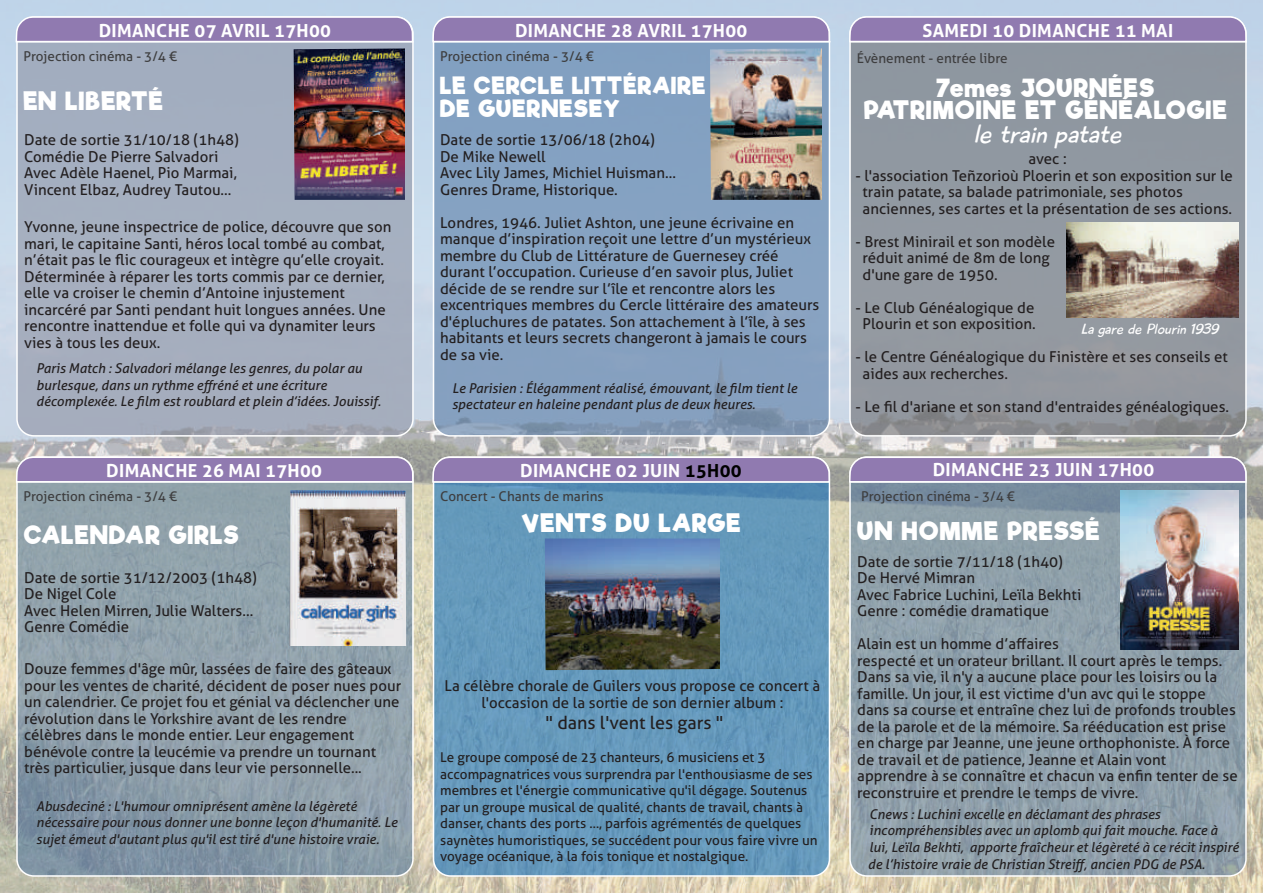
<style>
.page{position:relative;width:1263px;height:893px;background:#fff}
.page>*{position:absolute;margin:0;border:0;box-sizing:border-box;transform-origin:0 0}
.t1{font:italic 27px "Playtime With Hot Toddies";color:#fff}
.t2{font:700 24px/22.5px "Riffic Free";letter-spacing:.06em;color:#fff;text-align:center}
.t3{font:700 22.5px/22.5px "Riffic Free";letter-spacing:.06em;color:#fff}
.t4{font:700 18px "Aller";letter-spacing:.02em;color:#fff}
.t5{font:18px "Aller";letter-spacing:-.005em;color:#231f20}
.t6{font:15px/16.5px "Aller";color:#231f20}
.t7{font:italic 15px "Playtime With Hot Toddies";color:#fff}
.t8{font:italic 13.5px/16.5px "Aller";color:#231f20}
.t9{font:13.5px/16.5px "Aller";color:#231f20}
.t10{font:13.5px "Aller";color:#3e3e3f}
.s1{color:#000}
</style>
<div class="page">
<img style="left:0;top:0;width:1263px;height:893px">
<div style="left:433px;top:17px;width:396px;height:419px;background:#85a1c1;border-radius:17px"></div>
<div style="left:433px;top:16px;width:397px;height:421px;border:2px solid #fff;border-radius:17px"></div>
<div style="left:850px;top:457px;width:396px;height:419px;background:#557aa4;border-radius:17px;opacity:.55"></div>
<div style="left:849px;top:456px;width:398px;height:421px;border:2px solid #fff;border-radius:17px"></div>
<div style="left:850px;top:17px;width:396px;height:419px;background:#9198a0;border-radius:17px"></div>
<div style="left:849px;top:16px;width:398px;height:421px;border:2px solid #fff;border-radius:17px"></div>
<svg style="left:848px;top:16px;width:399px;height:27px;background:#9c89b8"></svg>
<svg style="left:848px;top:456px;width:399px;height:27px;background:#9985b5"></svg>
<div style="left:433px;top:457px;width:396px;height:419px;background:#6599bb;border-radius:17px"></div>
<div style="left:433px;top:456px;width:397px;height:421px;border:2px solid #fff;border-radius:17px"></div>
<div style="left:17px;top:457px;width:396px;height:419px;background:#5278a2;border-radius:17px;opacity:.55"></div>
<div style="left:16px;top:456px;width:398px;height:421px;border:2px solid #fff;border-radius:17px"></div>
<svg style="left:431px;top:16px;width:400px;height:27px;background:#9c8ab9"></svg>
<div style="left:17px;top:17px;width:396px;height:419px;background:#a5aebf;border-radius:17px"></div>
<div style="left:16px;top:16px;width:398px;height:421px;border:2px solid #fff;border-radius:17px"></div>
<svg style="left:15px;top:456px;width:399px;height:27px;background:#9c89b8"></svg>
<svg style="left:431px;top:456px;width:400px;height:27px;background:#9f8dba"></svg>
<svg style="left:15px;top:16px;width:399px;height:27px;background:#9c8ab9"></svg>
<img style="left:1121px;top:490px;width:117px;height:159px">
<hr style="left:16px;top:41px;width:397px;height:1px;background:#fff">
<hr style="left:433px;top:41px;width:397px;height:1px;background:#fff">
<hr style="left:850px;top:41px;width:397px;height:1px;background:#fff">
<hr style="left:16px;top:481px;width:397px;height:1px;background:#fff">
<hr style="left:850px;top:481px;width:396px;height:2px;background:#fff">
<img style="left:289px;top:490px;width:117px;height:156px">
<img style="left:545px;top:538px;width:175px;height:132px">
<img style="left:294px;top:48px;width:111px;height:152px">
<img style="left:710px;top:49px;width:111px;height:151px">
<img style="left:1066px;top:223px;width:172px;height:95px">
<p class="t4" style="left:99px;top:20px;width:234px">DIMANCHE 07 AVRIL 17H00</p>
<p class="t10" style="left:23px;top:48px;width:155px">Projection cinéma - 3/4 €</p>
<h2 class="t2" style="left:23px;top:90px;width:141px">EN LIBERTÉ</h2>
<p class="t6" style="left:24px;top:132px;width:216px">Date de sortie 31/10/18 (1h48)<br>Comédie De Pierre Salvadori<br>Avec Adèle Haenel, Pio Marmai,<br>Vincent Elbaz, Audrey Tautou...</p>
<p class="t6" style="left:24px;top:219px;width:369px">Yvonne, jeune inspectrice de police, découvre que son mari, le capitaine Santi, héros local tombé au combat, n’était pas le flic courageux et intègre qu’elle croyait.<br>Déterminée à réparer les torts commis par ce dernier, elle va croiser le chemin d’Antoine injustement incarcéré par Santi pendant huit longues années. Une rencontre inattendue et folle qui va dynamiter leurs vies à tous les deux.</p>
<p class="t8" style="left:36px;top:360px;width:346px">Paris Match : Salvadori mélange les genres, du polar au burlesque, dans un rythme effréné et une écriture décomplexée. Le film est roublard et plein d’idées. Jouissif.</p>
<p class="t4" style="left:106px;top:460px;width:217px">DIMANCHE 26 MAI 17H00</p>
<p class="t10" style="left:23px;top:488px;width:155px">Projection cinéma - 3/4 €</p>
<h2 class="t2" style="left:24px;top:524px;width:216px">CALENDAR GIRLS</h2>
<p class="t6" style="left:24px;top:569px;width:234px">Date de sortie 31/12/2003 (1h48)<br>De Nigel Cole<br>Avec Helen Mirren, Julie Walters...<br>Genre Comédie</p>
<p class="t6" style="left:24px;top:661px;width:378px">Douze femmes d'âge mûr, lassées de faire des gâteaux pour les ventes de charité, décident de poser nues pour un calendrier. Ce projet fou et génial va déclencher une révolution dans le Yorkshire avant de les rendre célèbres dans le monde entier. Leur engagement bénévole contre la leucémie va prendre un tournant très particulier, jusque dans leur vie personnelle...</p>
<p class="t8" style="left:36px;top:798px;width:363px">Abusdeciné : L'humour omniprésent amène la légèreté nécessaire pour nous donner une bonne leçon d'humanité. Le sujet émeut d'autant plus qu'il est tiré d'une histoire vraie.</p>
<p class="t4" style="left:515px;top:20px;width:234px">DIMANCHE 28 AVRIL 17H00</p>
<p class="t10" style="left:440px;top:48px;width:155px">Projection cinéma - 3/4 €</p>
<h3 class="t3" style="left:440px;top:75px;width:267px">LE CERCLE LITTÉRAIRE<br>DE GUERNESEY</h3>
<p class="t6" style="left:440px;top:132px;width:237px">Date de sortie 13/06/18 (2h04)<br>De Mike Newell<br>Avec Lily James, Michiel Huisman...<br>Genres Drame, Historique.</p>
<p class="t6" style="left:440px;top:214px;width:381px">Londres, 1946. Juliet Ashton, une jeune écrivaine en manque d’inspiration reçoit une lettre d’un mystérieux membre du Club de Littérature de Guernesey créé durant l’occupation. Curieuse d’en savoir plus, Juliet décide de se rendre sur l’île et rencontre alors les excentriques membres du Cercle littéraire des amateurs d'épluchures de patates. Son attachement à l’île, à ses habitants et leurs secrets changeront à jamais le cours de sa vie.</p>
<p class="t8" style="left:452px;top:380px;width:347px">Le Parisien : Élégamment réalisé, émouvant, le film tient le spectateur en haleine pendant plus de deux heures.</p>
<p class="t4" style="left:922px;top:20px;width:252px">SAMEDI 10 DIMANCHE 11 MAI</p>
<p class="t10" style="left:857px;top:50px;width:152px">Évènement - entrée libre</p>
<h2 class="t2" style="left:864px;top:77px;width:364px">7emes JOURNÉES<br>PATRIMOINE ET GÉNÉALOGIE</h2>
<h1 class="t1" style="left:973px;top:125px;width:150px">le train patate</h1>
<p class="t6" style="left:1028px;top:151px;width:40px">avec :</p>
<p class="t6" style="left:862px;top:167px;width:372px;text-indent:-7px">- l'association Teñzorioù Ploerin et son exposition sur le train patate, sa balade patrimoniale, ses photos anciennes, ses cartes et la présentation de ses actions.</p>
<p class="t6" style="left:862px;top:233px;width:194px;text-indent:-7px">- Brest Minirail et son modèle réduit animé de 8m de long d'une gare de 1950.</p>
<p class="t6" style="left:855px;top:299px;width:182px;text-align:center">- Le Club Généalogique de<br>Plourin et son exposition.</p>
<p class="t6" style="left:862px;top:349px;width:367px;text-indent:-7px">- le Centre Généalogique du Finistère et ses conseils et aides aux recherches.</p>
<p class="t6" style="left:855px;top:398px;width:375px">- Le fil d'ariane et son stand d'entraides généalogiques.</p>
<p class="t7" style="left:1081px;top:324px;width:139px">La gare de Plourin 1939</p>
<p class="t4" style="left:520px;top:460px;width:223px">DIMANCHE 02 JUIN <span class="s1">15H00</span></p>
<p class="t4" style="left:933px;top:459px;width:223px">DIMANCHE 23 JUIN 17H00</p>
<p class="t10" style="left:440px;top:488px;width:165px">Concert - Chants de marins</p>
<p class="t10" style="left:861px;top:488px;width:155px">Projection cinéma - 3/4 €</p>
<h2 class="t2" style="left:522px;top:513px;width:220px">VENTS DU LARGE</h2>
<p class="t6" style="left:444px;top:678px;width:377px;text-align:center">La célèbre chorale de Guilers vous propose ce concert à l'occasion de la sortie de son dernier album :</p>
<p class="t5" style="left:546px;top:712px;width:179px">" dans l'vent les gars "</p>
<p class="t9" style="left:440px;top:749px;width:379px">Le groupe composé de 23 chanteurs, 6 musiciens et 3 accompagnatrices vous surprendra par l'enthousiasme de ses membres et l'énergie communicative qu'il dégage. Soutenus par un groupe musical de qualité, chants de travail, chants à danser, chants des ports …, parfois agrémentés de quelques saynètes humoristiques, se succédent pour vous faire vivre un voyage océanique, à la fois tonique et nostalgique.</p>
<h2 class="t2" style="left:857px;top:520px;width:244px">UN HOMME PRESSÉ</h2>
<p class="t6" style="left:857px;top:553px;width:226px">Date de sortie 7/11/18 (1h40)<br>De Hervé Mimran<br>Avec Fabrice Luchini, Leïla Bekhti<br>Genre : comédie dramatique</p>
<p class="t6" style="left:857px;top:636px;width:382px">Alain est un homme d’affaires<br>respecté et un orateur brillant. Il court après le temps.<br>Dans sa vie, il n'y a aucune place pour les loisirs ou la famille. Un jour, il est victime d'un avc qui le stoppe dans sa course et entraîne chez lui de profonds troubles de la parole et de la mémoire. Sa rééducation est prise en charge par Jeanne, une jeune orthophoniste. À force de travail et de patience, Jeanne et Alain vont apprendre à se connaître et chacun va enfin tenter de se reconstruire et prendre le temps de vivre.</p>
<p class="t8" style="left:869px;top:806px;width:371px">Cnews : Luchini excelle en déclamant des phrases incompréhensibles avec un aplomb qui fait mouche. Face à lui, Leïla Bekhti, apporte fraîcheur et légèreté à ce récit inspiré</p>
<p class="t8" style="left:868px;top:856px;width:338px">de l’histoire vraie de Christian Streiff, ancien PDG de PSA.</p>
</div>
